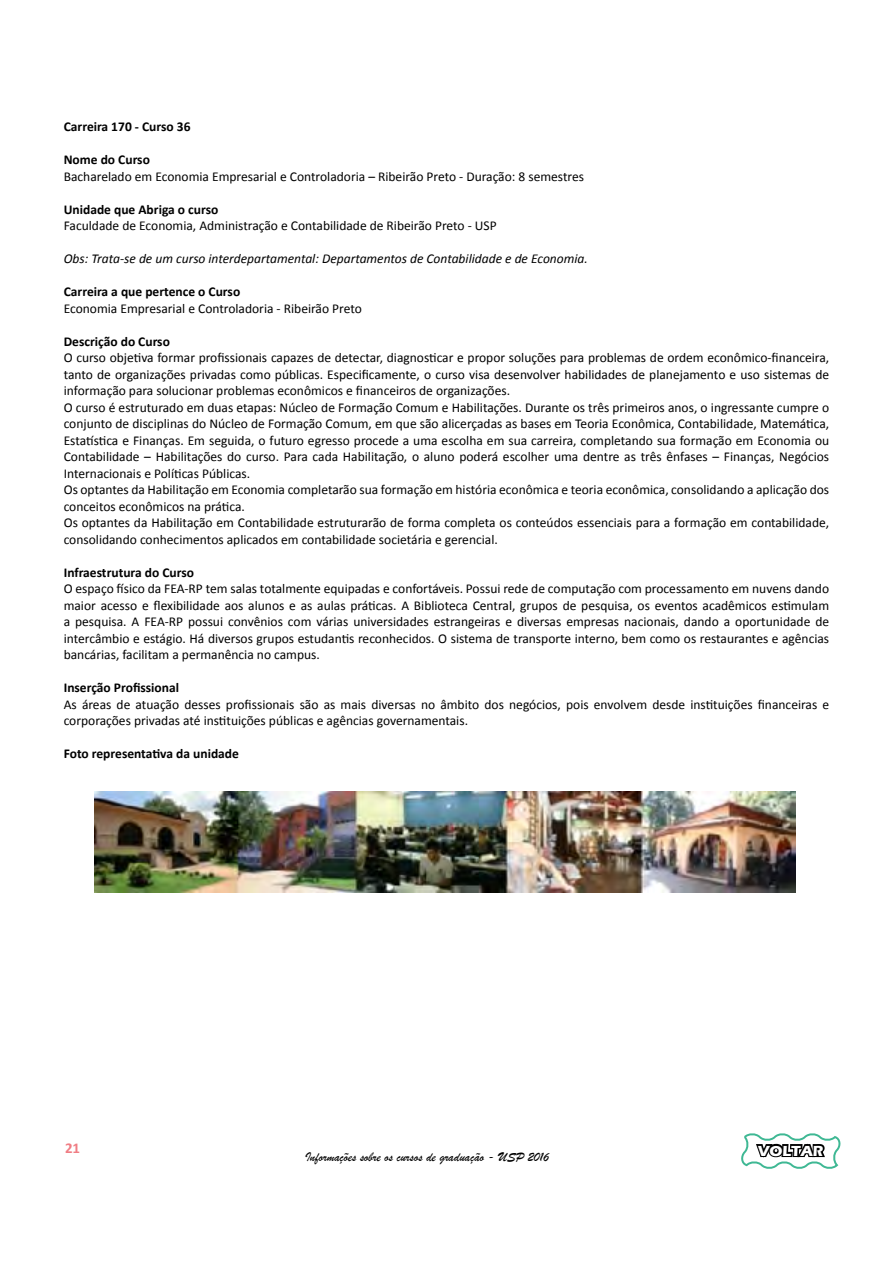
<style>
.page{position:relative;width:893px;height:1263px;background:#fff}
.page>*{position:absolute;margin:0;border:0;box-sizing:border-box;transform-origin:0 0}
.t1{font:700 15px "Eras ITC";color:#fff}
.t2{font:700 15px "Calibri";color:#f07d84}
.t3{font:13.5px/16.5px "Calibri";color:#000}
.t4{font:700 13.5px "Calibri";color:#000}
.t5{font:italic 13.5px "Calibri";color:#000}
.t6{font:13.5px "Brush Script";color:#000}
</style>
<div class="page">
<img style="left:95px;top:791px;width:700px;height:102px">
<svg style="left:741px;top:1133px;width:100px;height:36px"></svg>
<p class="t4" style="left:64px;top:118px;width:128px">Carreira 170 - Curso 36</p>
<p class="t4" style="left:64px;top:151px;width:88px">Nome do Curso</p>
<p class="t3" style="left:64px;top:168px;width:522px">Bacharelado em Economia Empresarial e Controladoria – Ribeirão Preto - Duração: 8 semestres</p>
<p class="t4" style="left:64px;top:201px;width:156px">Unidade que Abriga o curso</p>
<p class="t3" style="left:64px;top:218px;width:435px">Faculdade de Economia, Administração e Contabilidade de Ribeirão Preto - USP</p>
<p class="t5" style="left:64px;top:250px;width:526px">Obs: Trata-se de um curso interdepartamental: Departamentos de Contabilidade e de Economia.</p>
<p class="t4" style="left:64px;top:283px;width:178px">Carreira a que pertence o Curso</p>
<p class="t3" style="left:64px;top:300px;width:300px">Economia Empresarial e Controladoria - Ribeirão Preto</p>
<p class="t4" style="left:64px;top:333px;width:108px">Descrição do Curso</p>
<p class="t3" style="left:64px;top:350px;width:767px">O curso objetiva formar profissionais capazes de detectar, diagnosticar e propor soluções para problemas de ordem econômico-financeira, tanto de organizações privadas como públicas. Especificamente, o curso visa desenvolver habilidades de planejamento e uso sistemas de informação para solucionar problemas econômicos e financeiros de organizações.<br>O curso é estruturado em duas etapas: Núcleo de Formação Comum e Habilitações. Durante os três primeiros anos, o ingressante cumpre o conjunto de disciplinas do Núcleo de Formação Comum, em que são alicerçadas as bases em Teoria Econômica, Contabilidade, Matemática, Estatística e Finanças. Em seguida, o futuro egresso procede a uma escolha em sua carreira, completando sua formação em Economia ou Contabilidade – Habilitações do curso. Para cada Habilitação, o aluno poderá escolher uma dentre as três ênfases – Finanças, Negócios Internacionais e Políticas Públicas.<br>Os optantes da Habilitação em Economia completarão sua formação em história econômica e teoria econômica, consolidando a aplicação dos conceitos econômicos na prática.<br>Os optantes da Habilitação em Contabilidade estruturarão de forma completa os conteúdos essenciais para a formação em contabilidade, consolidando conhecimentos aplicados em contabilidade societária e gerencial.</p>
<p class="t4" style="left:64px;top:564px;width:132px">Infraestrutura do Curso</p>
<p class="t3" style="left:64px;top:581px;width:767px;text-align:justify">O espaço físico da FEA-RP tem salas totalmente equipadas e confortáveis. Possui rede de computação com processamento em nuvens dando maior acesso e flexibilidade aos alunos e as aulas práticas. A Biblioteca Central, grupos de pesquisa, os eventos acadêmicos estimulam a pesquisa. A FEA-RP possui convênios com várias universidades estrangeiras e diversas empresas nacionais, dando a oportunidade de intercâmbio e estágio. Há diversos grupos estudantis reconhecidos. O sistema de transporte interno, bem como os restaurantes e agências bancárias, facilitam a permanência no campus.</p>
<p class="t4" style="left:64px;top:679px;width:117px">Inserção Profissional</p>
<p class="t3" style="left:64px;top:696px;width:767px">As áreas de atuação desses profissionais são as mais diversas no âmbito dos negócios, pois envolvem desde instituições financeiras e corporações privadas até instituições públicas e agências governamentais.</p>
<p class="t4" style="left:64px;top:745px;width:177px">Foto representativa da unidade</p>
<p class="t2" style="left:65px;top:1138px;width:17px">21</p>
<p class="t6" style="left:305px;top:1148px;width:245px">Informações sobre os cursos de graduação - USP 2016</p>
<p class="t1" style="left:758px;top:1142px;width:67px">VOLTAR</p>
</div>
